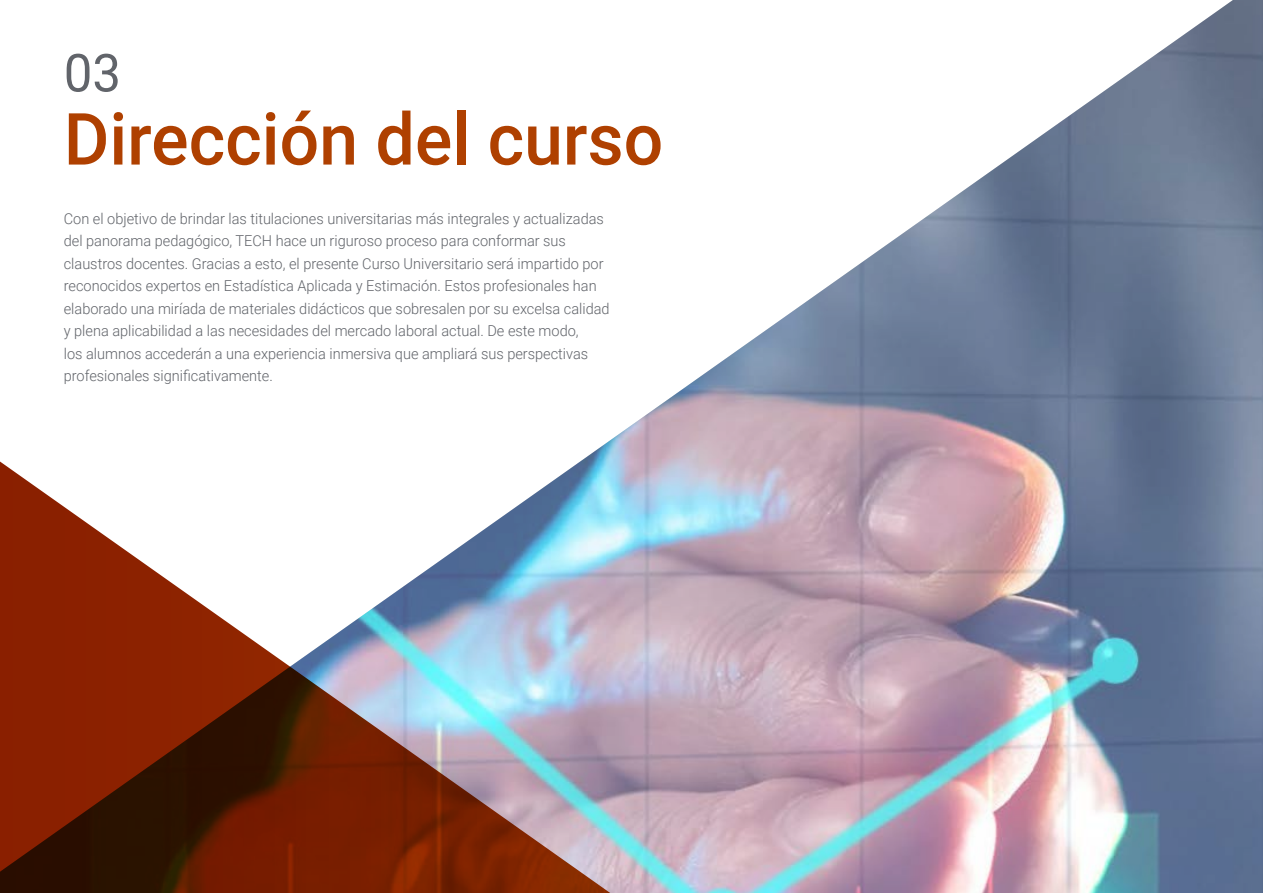
<style>
.page{position:relative;width:1263px;height:893px;background:#fff}
.page>*{position:absolute;margin:0;border:0;box-sizing:border-box;transform-origin:0 0}
.t1{font:500 72px "Roboto";color:#af4000}
.t2{font:52.5px "Roboto";color:#61646a}
.t3{font:300 15px/22.5px "Roboto";color:#61646a}
</style>
<div class="page">
<img style="left:602px;top:0;width:661px;height:893px">
<svg style="left:0;top:446px;width:640px;height:447px"></svg>
<h2 class="t2" style="left:64px;top:36px;width:59px">03</h2>
<h1 class="t1" style="left:64px;top:89px;width:601px">Dirección del curso</h1>
<p class="t3" style="left:64px;top:207px;width:547px">Con el objetivo de brindar las titulaciones universitarias más integrales y actualizadas del panorama pedagógico, TECH hace un riguroso proceso para conformar sus claustros docentes. Gracias a esto, el presente Curso Universitario será impartido por reconocidos expertos en Estadística Aplicada y Estimación. Estos profesionales han elaborado una miríada de materiales didácticos que sobresalen por su excelsa calidad y plena aplicabilidad a las necesidades del mercado laboral actual. De este modo,<br>los alumnos accederán a una experiencia inmersiva que ampliará sus perspectivas profesionales significativamente.</p>
</div>
